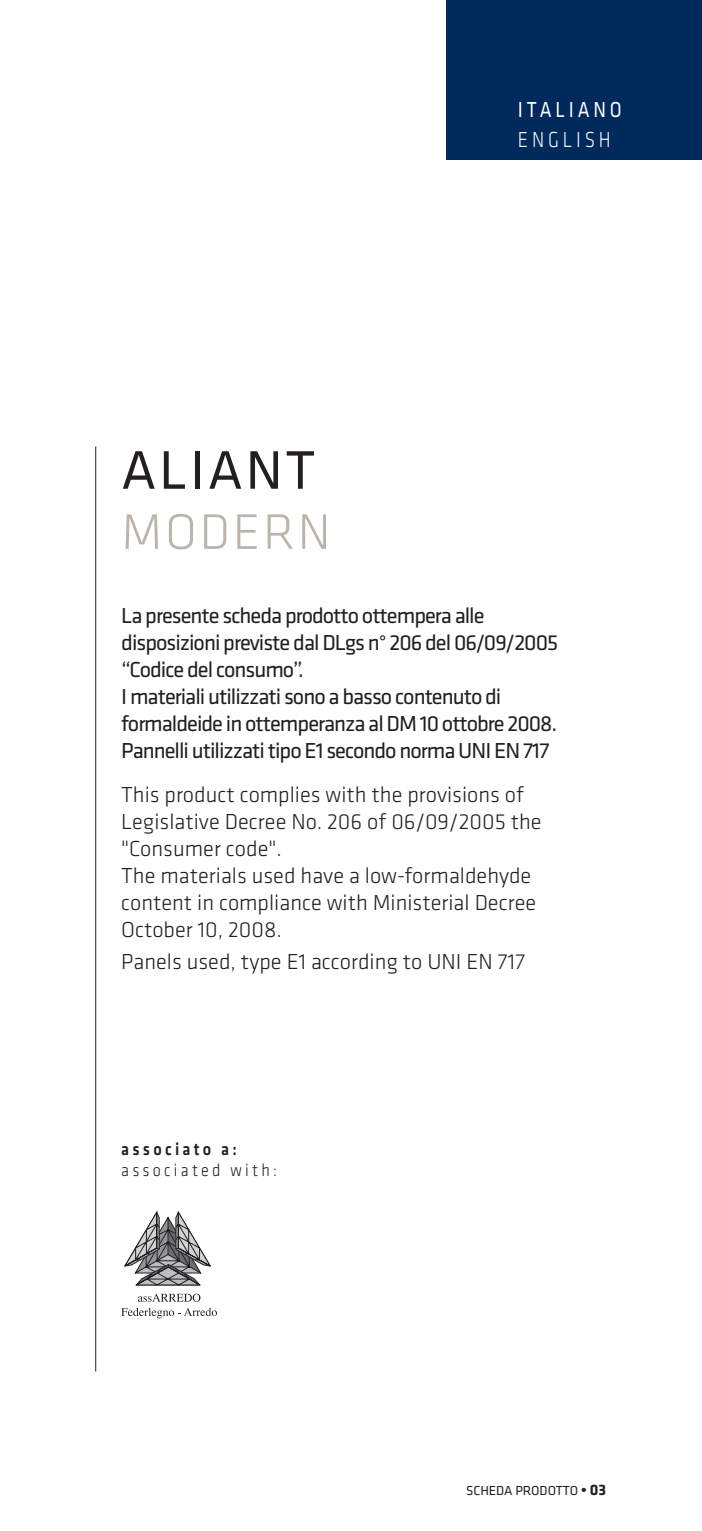
<style>
.page{position:relative;width:702px;height:1531px;background:#fff}
.page>*{position:absolute;margin:0;border:0;box-sizing:border-box;transform-origin:0 0}
.t1{font:56.25px "Klavika Basic";letter-spacing:.05em;color:#231f20}
.t2{font:300 51.75px "Klavika Basic";letter-spacing:.05em;color:#bcb4ab}
.t3{font:22.5px/27px "Klavika Basic";letter-spacing:-.045em;color:#231f20}
.t4{font:300 22.5px/27px "Klavika Basic";color:#231f20}
.t5{font:22.5px "Klavika Basic";letter-spacing:.2em;color:#fff;scale:.85 1}
.t6{font:300 22.5px "Klavika Basic";letter-spacing:.2em;color:#fff;scale:.85 1}
.t7{font:300 18px "Klavika Basic";letter-spacing:.2em;color:#231f20;scale:.9 1}
.t8{font:500 18px "Klavika Basic";letter-spacing:.2em;color:#231f20;scale:.9 1}
.t9{font:13.5px "Klavika Basic";color:#231f20}
.s1{font-weight:700;font-size:15.75px}
</style>
<div class="page">
<hr style="left:95px;top:446px;width:1px;height:925px;background:#231f20">
<svg style="left:124px;top:1212px;width:86px;height:73px"></svg>
<svg style="left:121px;top:1308px;width:96px;height:10px"></svg>
<svg style="left:138px;top:1293px;width:62px;height:9px"></svg>
<div style="left:446px;top:0;width:256px;height:159px;background:#00295c"></div>
<p class="t1" style="left:121px;top:433px;width:195px">ALIANT</p>
<p class="t2" style="left:121px;top:500px;width:211px">MODERN</p>
<p class="t5" style="left:518px;top:95px;width:124px">ITALIANO</p>
<p class="t6" style="left:518px;top:126px;width:111px">ENGLISH</p>
<p class="t3" style="left:121px;top:601px;width:438px">La presente scheda prodotto ottempera alle disposizioni previste dal DLgs n° 206 del 06/09/2005 “Codice del consumo”.</p>
<p class="t3" style="left:121px;top:682px;width:437px">I materiali utilizzati sono a basso contenuto di formaldeide in ottemperanza al DM 10 ottobre 2008.</p>
<p class="t3" style="left:121px;top:736px;width:429px">Pannelli utilizzati tipo E1 secondo norma UNI EN 717</p>
<p class="t4" style="left:121px;top:781px;width:422px">This product complies with the provisions of<br>Legislative Decree No. 206 of 06/09/2005 the "Consumer code".</p>
<p class="t4" style="left:121px;top:862px;width:416px">The materials used have a low-formaldehyde content in compliance with Ministerial Decree<br>October 10, 2008.</p>
<p class="t4" style="left:121px;top:948px;width:405px">Panels used, type E1 according to UNI EN 717</p>
<p class="t8" style="left:121px;top:1136px;width:130px">associato a:</p>
<p class="t7" style="left:121px;top:1159px;width:174px">associated with:</p>
<p class="t9" style="left:466px;top:1481px;width:142px">SCHEDA PRODOTTO <span class="s1">• 03</span></p>
</div>
